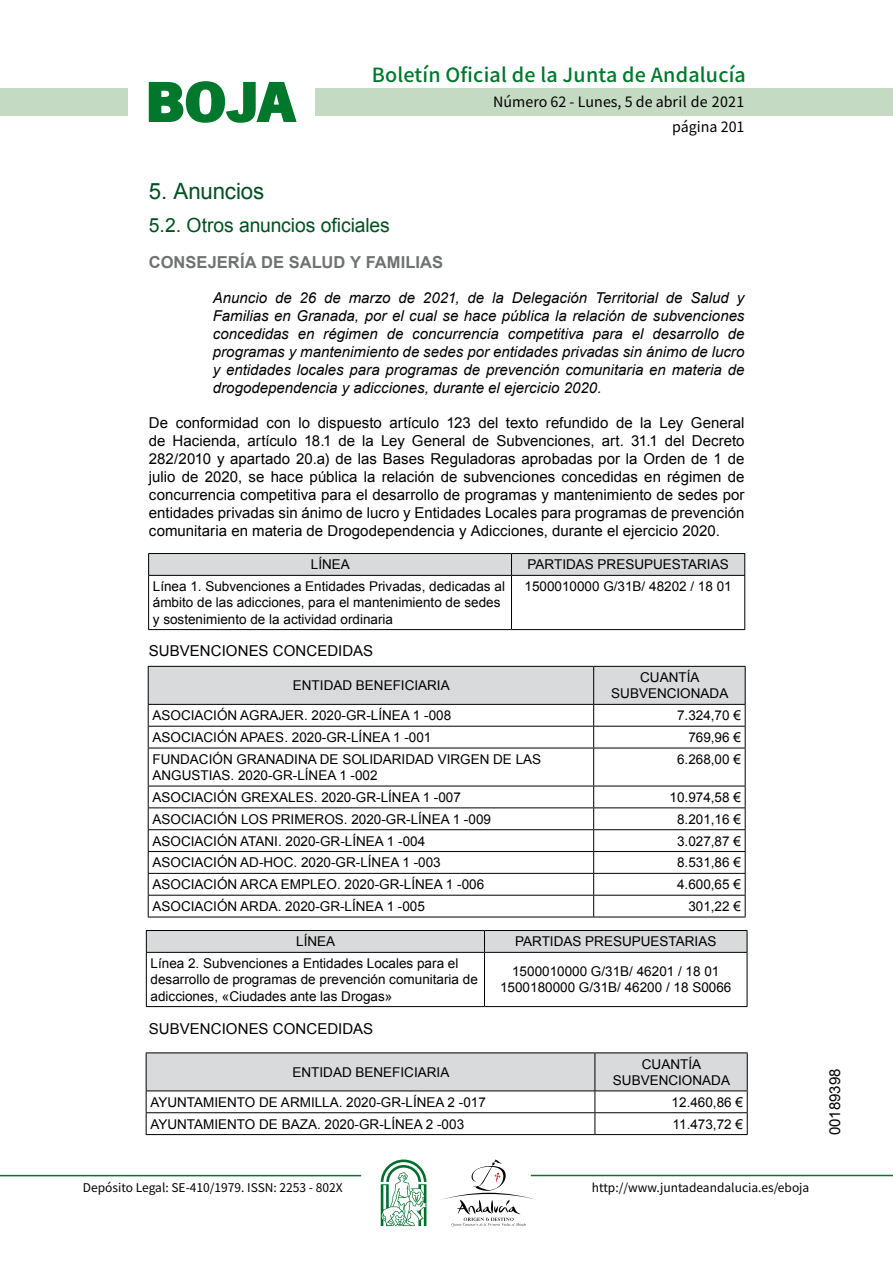
<style>
.page{position:relative;width:893px;height:1263px;background:#fff}
.page>*{position:absolute;margin:0;border:0;box-sizing:border-box;transform-origin:0 0}
.t1{font:700 57.75px "News Got T";color:#00782c;scale:1.14 1}
.t2{font:22.5px "Arial";letter-spacing:-.005em;color:#00501f}
.t3{font:500 19.5px "Noto Sans HK";letter-spacing:.01em;color:#00782c}
.t4{font:19.5px "Arial";letter-spacing:-.005em;color:#00501f}
.t5{font:700 16.5px "Arial";letter-spacing:.005em;color:#707173}
.t6{font:15px/18px "Arial";color:#000;text-align:justify}
.t7{font:italic 15px/18px "Arial";color:#000;text-align:justify}
.t8{font:14.25px/24.5px "Noto Sans HK";color:#000;text-align:right}
.t9{font:13.5px/16.2px "Arial";color:#000}
.t10{font:12px "Noto Sans HK";color:#000}
</style>
<div class="page">
<div style="left:315px;top:88px;width:577px;height:28px;background:#c5dac3"></div>
<div style="left:0;top:88px;width:128px;height:28px;background:#c5dac3"></div>
<hr style="left:0;top:1175px;width:361px;height:1px;background:#00782c">
<hr style="left:531px;top:1175px;width:361px;height:1px;background:#00782c">
<svg style="left:148px;top:81px;width:149px;height:42px"></svg>
<svg style="left:442px;top:1159px;width:100px;height:67px"></svg>
<svg style="left:381px;top:1160px;width:45px;height:66px"></svg>
<hr style="left:148px;top:553px;width:363px;height:1px;background:#000">
<hr style="left:511px;top:553px;width:234px;height:1px;background:#000">
<svg style="left:148px;top:554px;width:597px;height:21px;background:#d5d6d7"></svg>
<hr style="left:148px;top:575px;width:363px;height:1px;background:#000">
<hr style="left:148px;top:576px;width:1px;height:53px;background:#000">
<hr style="left:511px;top:575px;width:234px;height:1px;background:#000">
<hr style="left:511px;top:576px;width:1px;height:53px;background:#000">
<hr style="left:744px;top:576px;width:1px;height:53px;background:#000">
<hr style="left:148px;top:629px;width:363px;height:1px;background:#000">
<hr style="left:511px;top:629px;width:234px;height:1px;background:#000">
<svg style="left:148px;top:666px;width:597px;height:82px"></svg>
<hr style="left:148px;top:748px;width:445px;height:1px;background:#000">
<hr style="left:148px;top:748px;width:1px;height:38px;background:#000">
<hr style="left:593px;top:748px;width:152px;height:1px;background:#000">
<hr style="left:593px;top:748px;width:1px;height:38px;background:#000">
<hr style="left:744px;top:748px;width:1px;height:38px;background:#000">
<hr style="left:148px;top:786px;width:445px;height:1px;background:#000">
<hr style="left:593px;top:786px;width:152px;height:1px;background:#000">
<hr style="left:148px;top:808px;width:445px;height:1px;background:#000">
<hr style="left:593px;top:808px;width:152px;height:1px;background:#000">
<hr style="left:148px;top:829px;width:445px;height:1px;background:#000">
<hr style="left:593px;top:829px;width:152px;height:1px;background:#000">
<hr style="left:148px;top:851px;width:445px;height:1px;background:#000">
<hr style="left:593px;top:851px;width:152px;height:1px;background:#000">
<hr style="left:148px;top:873px;width:445px;height:1px;background:#000">
<hr style="left:593px;top:873px;width:152px;height:1px;background:#000">
<hr style="left:148px;top:895px;width:445px;height:1px;background:#000">
<svg style="left:148px;top:786px;width:1px;height:131px"></svg>
<hr style="left:593px;top:895px;width:152px;height:1px;background:#000">
<svg style="left:593px;top:786px;width:1px;height:131px"></svg>
<svg style="left:744px;top:786px;width:1px;height:131px"></svg>
<hr style="left:148px;top:917px;width:445px;height:1px;background:#000">
<hr style="left:593px;top:917px;width:152px;height:1px;background:#000">
<hr style="left:146px;top:930px;width:338px;height:1px;background:#000">
<hr style="left:484px;top:930px;width:263px;height:1px;background:#000">
<div style="left:146px;top:931px;width:601px;height:21px;background:#d9dadb"></div>
<hr style="left:146px;top:952px;width:338px;height:1px;background:#000">
<hr style="left:146px;top:953px;width:1px;height:53px;background:#000">
<hr style="left:484px;top:952px;width:263px;height:1px;background:#000">
<hr style="left:484px;top:953px;width:1px;height:53px;background:#000">
<hr style="left:746px;top:953px;width:1px;height:53px;background:#000">
<hr style="left:146px;top:1006px;width:338px;height:1px;background:#000">
<hr style="left:484px;top:1006px;width:263px;height:1px;background:#000">
<svg style="left:146px;top:1053px;width:601px;height:81px"></svg>
<hr style="left:146px;top:1134px;width:449px;height:1px;background:#000">
<hr style="left:595px;top:1134px;width:152px;height:1px;background:#000">
<h1 class="t1" style="left:145px;top:68px;width:133px">BOJA</h1>
<h3 class="t3" style="left:372px;top:64px;width:375px">Boletín Oficial de la Junta de Andalucía</h3>
<p class="t8" style="left:493px;top:90px;width:253px">Número 62 - Lunes, 5 de abril de 2021 página 201</p>
<h2 class="t2" style="left:149px;top:177px;width:117px">5. Anuncios</h2>
<h3 class="t4" style="left:149px;top:212px;width:242px">5.2. Otros anuncios oficiales</h3>
<p class="t5" style="left:149px;top:251px;width:296px">CONSEJERÍA DE SALUD Y FAMILIAS</p>
<p class="t7" style="left:213px;top:289px;width:533px">Anuncio de 26 de marzo de 2021, de la Delegación Territorial de Salud y Familias en Granada, por el cual se hace pública la relación de subvenciones concedidas en régimen de concurrencia competitiva para el desarrollo de programas y mantenimiento de sedes por entidades privadas sin ánimo de lucro y entidades locales para programas de prevención comunitaria en materia de drogodependencia y adicciones, durante el ejercicio 2020.</p>
<p class="t6" style="left:149px;top:414px;width:597px">De conformidad con lo dispuesto artículo 123 del texto refundido de la Ley General de Hacienda, artículo 18.1 de la Ley General de Subvenciones, art. 31.1 del Decreto 282/2010 y apartado 20.a) de las Bases Reguladoras aprobadas por la Orden de 1 de julio de 2020, se hace pública la relación de subvenciones concedidas en régimen de concurrencia competitiva para el desarrollo de programas y mantenimiento de sedes por entidades privadas sin ánimo de lucro y Entidades Locales para programas de prevención comunitaria en materia de Drogodependencia y Adicciones, durante el ejercicio 2020.</p>
<p class="t9" style="left:311px;top:557px;width:41px">LÍNEA</p>
<p class="t9" style="left:527px;top:557px;width:203px">PARTIDAS PRESUPUESTARIAS</p>
<p class="t9" style="left:153px;top:579px;width:353px">Línea 1. Subvenciones a Entidades Privadas, dedicadas al ámbito de las adicciones, para el mantenimiento de sedes y sostenimiento de la actividad ordinaria</p>
<p class="t9" style="left:524px;top:579px;width:209px">1500010000 G/31B/ 48202 / 18 01</p>
<p class="t6" style="left:149px;top:642px;width:226px">SUBVENCIONES CONCEDIDAS</p>
<p class="t9" style="left:293px;top:678px;width:158px">ENTIDAD BENEFICIARIA</p>
<p class="t9" style="left:611px;top:669px;width:119px;text-align:center">CUANTÍA<br>SUBVENCIONADA</p>
<p class="t9" style="left:152px;top:708px;width:300px">ASOCIACIÓN AGRAJER. 2020-GR-LÍNEA 1 -008</p>
<p class="t9" style="left:677px;top:708px;width:65px">7.324,70 €</p>
<p class="t9" style="left:152px;top:729px;width:280px">ASOCIACIÓN APAES. 2020-GR-LÍNEA 1 -001</p>
<p class="t9" style="left:688px;top:729px;width:54px">769,96 €</p>
<p class="t9" style="left:152px;top:751px;width:390px">FUNDACIÓN GRANADINA DE SOLIDARIDAD VIRGEN DE LAS<br>ANGUSTIAS. 2020-GR-LÍNEA 1 -002</p>
<p class="t9" style="left:677px;top:751px;width:65px">6.268,00 €</p>
<p class="t9" style="left:152px;top:789px;width:310px">ASOCIACIÓN GREXALES. 2020-GR-LÍNEA 1 -007</p>
<p class="t9" style="left:669px;top:789px;width:73px">10.974,58 €</p>
<p class="t9" style="left:152px;top:811px;width:340px">ASOCIACIÓN LOS PRIMEROS. 2020-GR-LÍNEA 1 -009</p>
<p class="t9" style="left:677px;top:811px;width:65px">8.201,16 €</p>
<p class="t9" style="left:152px;top:833px;width:274px">ASOCIACIÓN ATANI. 2020-GR-LÍNEA 1 -004</p>
<p class="t9" style="left:677px;top:833px;width:65px">3.027,87 €</p>
<p class="t9" style="left:152px;top:855px;width:290px">ASOCIACIÓN AD-HOC. 2020-GR-LÍNEA 1 -003</p>
<p class="t9" style="left:677px;top:855px;width:65px">8.531,86 €</p>
<p class="t9" style="left:152px;top:877px;width:333px">ASOCIACIÓN ARCA EMPLEO. 2020-GR-LÍNEA 1 -006</p>
<p class="t9" style="left:677px;top:877px;width:65px">4.600,65 €</p>
<p class="t9" style="left:152px;top:898px;width:274px">ASOCIACIÓN ARDA. 2020-GR-LÍNEA 1 -005</p>
<p class="t9" style="left:688px;top:898px;width:54px">301,22 €</p>
<p class="t9" style="left:296px;top:934px;width:41px">LÍNEA</p>
<p class="t9" style="left:515px;top:934px;width:203px">PARTIDAS PRESUPUESTARIAS</p>
<p class="t9" style="left:151px;top:955px;width:329px">Línea 2. Subvenciones a Entidades Locales para el desarrollo de programas de prevención comunitaria de adicciones, «Ciudades ante las Drogas»</p>
<p class="t9" style="left:500px;top:964px;width:233px;text-align:center">1500010000 G/31B/ 46201 / 18 01<br>1500180000 G/31B/ 46200 / 18 S0066</p>
<p class="t6" style="left:149px;top:1020px;width:226px">SUBVENCIONES CONCEDIDAS</p>
<p class="t9" style="left:292px;top:1064px;width:158px">ENTIDAD BENEFICIARIA</p>
<p class="t9" style="left:613px;top:1056px;width:119px;text-align:center">CUANTÍA<br>SUBVENCIONADA</p>
<p class="t9" style="left:150px;top:1094px;width:337px">AYUNTAMIENTO DE ARMILLA. 2020-GR-LÍNEA 2 -017</p>
<p class="t9" style="left:671px;top:1094px;width:73px">12.460,86 €</p>
<p class="t9" style="left:150px;top:1116px;width:315px">AYUNTAMIENTO DE BAZA. 2020-GR-LÍNEA 2 -003</p>
<p class="t9" style="left:672px;top:1116px;width:72px">11.473,72 €</p>
<p class="t10" style="left:83px;top:1181px;width:261px">Depósito Legal: SE-410/1979. ISSN: 2253 - 802X</p>
<p class="t10" style="left:592px;top:1181px;width:219px">http://www.juntadeandalucia.es/eboja</p>
<p class="t6" style="left:826px;top:1135px;width:68px;rotate:-90deg">00189398</p>
</div>
